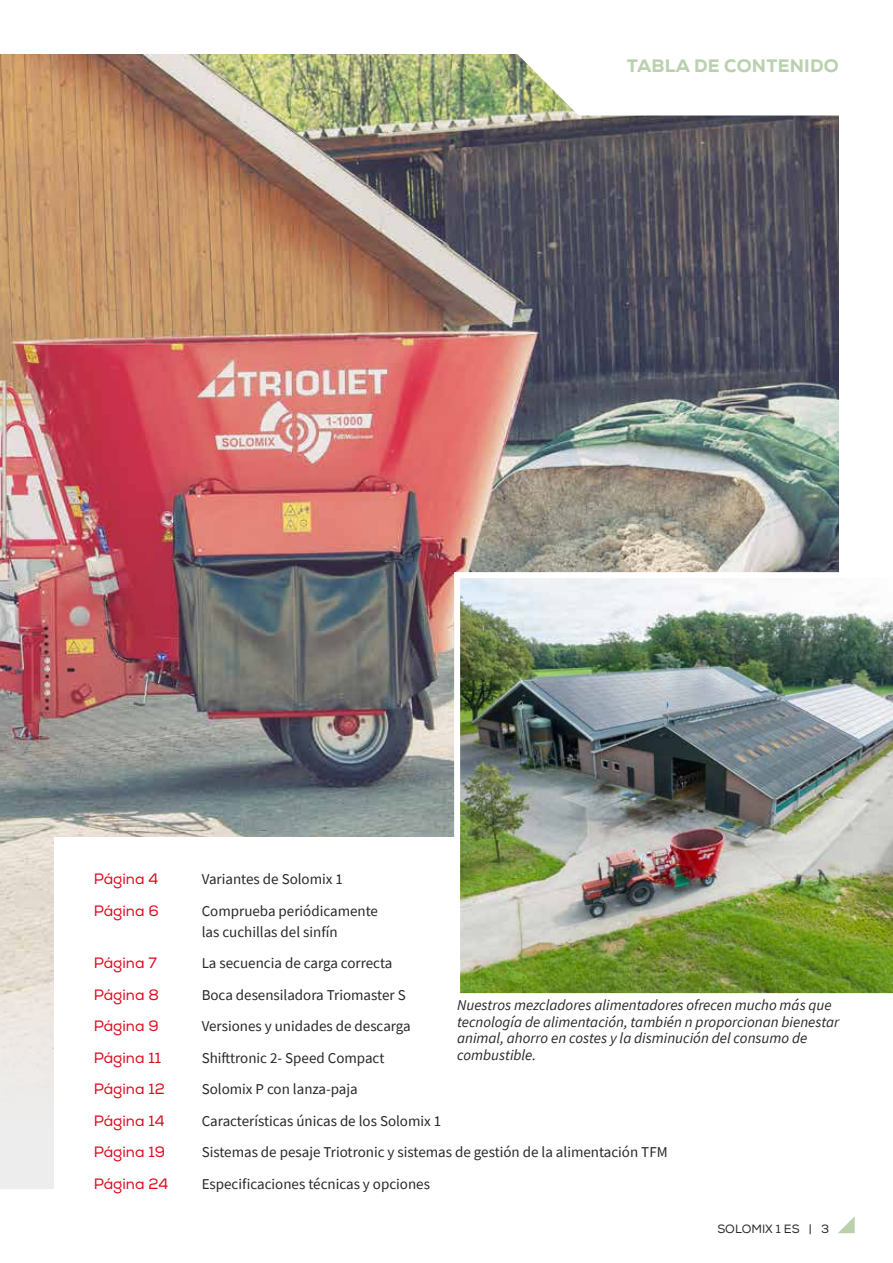
<style>
.page{position:relative;width:893px;height:1263px;background:#fff}
.page>*{position:absolute;margin:0;border:0;box-sizing:border-box;transform-origin:0 0}
.t1{font:800 18px "Nexa";letter-spacing:.015em;color:#bad1af}
.t2{font:15px/21px "Source Sans Pro";color:#282827}
.t3{font:italic 15px/16.5px "Source Sans Pro";color:#282827}
.t4{font:15px "Nexa";color:#e1081c}
.t5{font:12px "Nexa";color:#282827}
</style>
<div class="page">
<img style="left:0;top:54px;width:839px;height:1071px">
<div style="left:54px;top:837px;width:798px;height:378px;background:#fff"></div>
<svg style="left:463px;top:54px;width:376px;height:62px"></svg>
<img style="left:454px;top:572px;width:439px;height:422px">
<svg style="left:838px;top:1216px;width:17px;height:17px"></svg>
<p class="t1" style="left:627px;top:54px;width:213px">TABLA DE CONTENIDO</p>
<p class="t4" style="left:94px;top:870px;width:66px">Página 4</p>
<p class="t2" style="left:202px;top:868px;width:143px">Variantes de Solomix 1</p>
<p class="t4" style="left:94px;top:901px;width:67px">Página 6</p>
<p class="t2" style="left:202px;top:900px;width:178px">Comprueba periódicamente las cuchillas del sinfín</p>
<p class="t4" style="left:94px;top:954px;width:65px">Página 7</p>
<p class="t2" style="left:202px;top:952px;width:192px">La secuencia de carga correcta</p>
<p class="t4" style="left:94px;top:985px;width:67px">Página 8</p>
<p class="t2" style="left:202px;top:984px;width:205px">Boca desensiladora Triomaster S</p>
<p class="t4" style="left:94px;top:1017px;width:67px">Página 9</p>
<p class="t2" style="left:202px;top:1015px;width:211px">Versiones y unidades de descarga</p>
<p class="t4" style="left:94px;top:1048px;width:69px">Página 11</p>
<p class="t2" style="left:202px;top:1047px;width:184px">Shifttronic 2- Speed Compact</p>
<p class="t4" style="left:94px;top:1080px;width:73px">Página 12</p>
<p class="t2" style="left:202px;top:1078px;width:158px">Solomix P con lanza-paja</p>
<p class="t4" style="left:94px;top:1111px;width:72px">Página 14</p>
<p class="t2" style="left:202px;top:1110px;width:241px">Características únicas de los Solomix 1</p>
<p class="t4" style="left:94px;top:1143px;width:73px">Página 19</p>
<p class="t2" style="left:202px;top:1141px;width:467px">Sistemas de pesaje Triotronic y sistemas de gestión de la alimentación TFM</p>
<p class="t4" style="left:94px;top:1174px;width:76px">Página 24</p>
<p class="t2" style="left:202px;top:1173px;width:230px">Especificaciones técnicas y opciones</p>
<p class="t3" style="left:457px;top:997px;width:384px">Nuestros mezcladores alimentadores ofrecen mucho más que tecnología de alimentación, también n proporcionan bienestar animal, ahorro en costes y la disminución del consumo de combustible.</p>
<p class="t5" style="left:717px;top:1222px;width:113px">SOLOMIX 1 ES | 3</p>
</div>
